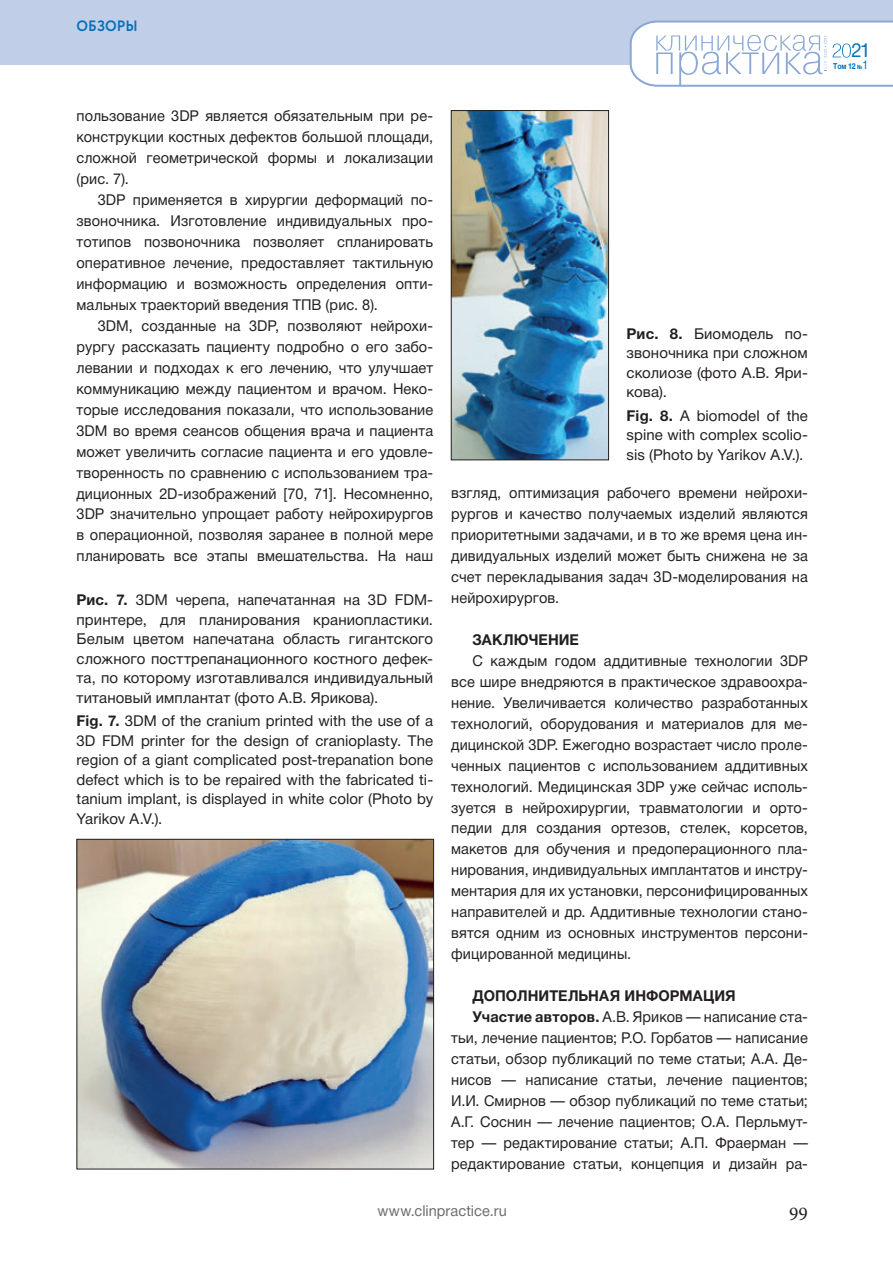
<style>
.page{position:relative;width:893px;height:1263px;background:#fff}
.page>*{position:absolute;margin:0;border:0;box-sizing:border-box;transform-origin:0 0}
.t1{font:19.5px "Minion Pro";color:#231f20}
.t2{font:19.5px "Helvetica Neue Cyr";color:#0970b9;scale:.95 1}
.t3{font:15px/21px "Helvetica Neue Cyr";letter-spacing:.005em;color:#231f20;text-align:justify}
.t4{font:700 15px "Helvetica Neue Cyr";letter-spacing:.005em;color:#231f20}
.t5{font:15px "Helvetica Neue Cyr";letter-spacing:.005em;color:#6c6d70}
.t6{font:700 15px "Circe";letter-spacing:-.005em;color:#0970b9;scale:.95 1}
.t7{font:700 8.25px "Helvetica Neue Cyr";color:#0970b9;scale:.85 1}
.s1{font-weight:700}
.s2{font-size:6px}
.s3{font-weight:400;font-size:12px}
</style>
<div class="page">
<div style="left:0;top:0;width:893px;height:65px;background:#c1cee8"></div>
<svg style="left:629px;top:20px;width:264px;height:67px"></svg>
<hr style="left:658px;top:21px;width:235px;height:2px;background:#8aa7d6">
<img style="left:79px;top:841px;width:353px;height:326px">
<div style="left:77px;top:839px;width:357px;height:330px;border:1px solid #231f20"></div>
<img style="left:453px;top:112px;width:154px;height:346px">
<div style="left:451px;top:110px;width:158px;height:350px;border:1px solid #231f20"></div>
<p class="t6" style="left:77px;top:16px;width:66px">ОБЗОРЫ</p>
<p class="t3" style="left:77px;top:107px;width:358px">пользование 3DР является обязательным при ре&shy;конструкции костных дефектов большой площади, сложной геометрической формы и локализации (рис. 7).</p>
<p class="t3" style="left:77px;top:191px;width:358px;text-indent:21px">3DР применяется в хирургии деформаций по&shy;звоночника. Изготовление индивидуальных про&shy;тотипов позвоночника позволяет спланировать оперативное лечение, предоставляет тактильную информацию и возможность определения опти&shy;мальных траекторий введения ТПВ (рис. 8).</p>
<p class="t3" style="left:77px;top:317px;width:358px;text-indent:21px">3DM, созданные на 3DР, позволяют нейрохи&shy;рургу рассказать пациенту подробно о его забо&shy;левании и подходах к его лечению, что улучшает коммуникацию между пациентом и врачом. Неко&shy;торые исследования показали, что использование 3DM во время сеансов общения врача и пациента может увеличить согласие пациента и его удовле&shy;творенность по сравнению с использованием тра&shy;диционных 2D-изображений [70, 71]. Несомненно, 3DР значительно упрощает работу нейрохирургов в операционной, позволяя заранее в полной мере планировать все этапы вмешательства. На наш</p>
<p class="t3" style="left:77px;top:591px;width:358px;line-height:19.5px"><span class="s1">Рис. 7.</span> 3DM черепа, напечатанная на 3D FDM&shy;принтере, для планирования краниопластики.<br>Белым цветом напечатана область гигантского сложного посттрепанационного костного дефек&shy;та, по которому изготавливался индивидуальный титановый имплантат (фото А.В. Ярикова).</p>
<p class="t3" style="left:77px;top:713px;width:358px;line-height:19.5px"><span class="s1">Fig. 7.</span> 3DM of the cranium printed with the use of a 3D FDM printer for the design of cranioplasty. The region of a giant complicated post-trepanation bone defect which is to be repaired with the fabricated ti&shy;tanium implant, is displayed in white color (Photo by Yarikov A.V.).</p>
<p class="t3" style="left:627px;top:325px;width:183px;line-height:19.5px"><span class="s1">Рис. 8.</span> Биомодель по&shy;звоночника при сложном сколиозе (фото А.В. Яри&shy;кова).</p>
<p class="t3" style="left:627px;top:407px;width:183px;line-height:19.5px"><span class="s1">Fig. 8.</span> A biomodel of the spine with complex scolio&shy;sis (Photo by Yarikov A.V.).</p>
<p class="t3" style="left:451px;top:483px;width:358px">взгляд, оптимизация рабочего времени нейрохи&shy;рургов и качество получаемых изделий являются приоритетными задачами, и в то же время цена ин&shy;дивидуальных изделий может быть снижена не за счет перекладывания задач 3D-моделирования на нейрохирургов.</p>
<p class="t4" style="left:472px;top:634px;width:108px">ЗАКЛЮЧЕНИЕ</p>
<p class="t3" style="left:451px;top:651px;width:358px;text-indent:21px">С каждым годом аддитивные технологии 3DР все шире внедряются в практическое здравоохра&shy;нение. Увеличивается количество разработанных технологий, оборудования и материалов для ме&shy;дицинской 3DР. Ежегодно возрастает число проле&shy;ченных пациентов с использованием аддитивных технологий. Медицинская 3DР уже сейчас исполь&shy;зуется в нейрохирургии, травматологии и орто&shy;педии для создания ортезов, стелек, корсетов, макетов для обучения и предоперационного пла&shy;нирования, индивидуальных имплантатов и инстру&shy;ментария для их установки, персонифицированных направителей и др. Аддитивные технологии стано&shy;вятся одним из основных инструментов персони&shy;фицированной медицины.</p>
<p class="t4" style="left:472px;top:990px;width:265px">ДОПОЛНИТЕЛЬНАЯ ИНФОРМАЦИЯ</p>
<p class="t3" style="left:472px;top:1008px;width:337px"><span class="s1">Участие авторов.</span> А.В. Яриков — написание ста-</p>
<p class="t3" style="left:451px;top:1029px;width:358px">тьи, лечение пациентов; Р.О. Горбатов — написание</p>
<p class="t3" style="left:451px;top:1050px;width:358px">статьи, обзор публикаций по теме статьи; А.А. Де-</p>
<p class="t3" style="left:451px;top:1071px;width:358px">нисов — написание статьи, лечение пациентов;</p>
<p class="t3" style="left:451px;top:1092px;width:358px">И.И. Смирнов — обзор публикаций по теме статьи;</p>
<p class="t3" style="left:451px;top:1113px;width:358px">А.Г. Соснин — лечение пациентов; О.А. Перльмут-</p>
<p class="t3" style="left:451px;top:1134px;width:358px">тер — редактирование статьи; А.П. Фраерман —</p>
<p class="t3" style="left:451px;top:1155px;width:358px">редактирование статьи, концепция и дизайн ра-</p>
<p class="t5" style="left:377px;top:1205px;width:131px">www.clinpractice.ru</p>
<h1 class="t1" style="left:789px;top:1206px;width:20px">99</h1>
<h1 class="t2" style="left:851px;top:43px;width:22px">21</h1>
<p class="t7" style="left:833px;top:63px;width:43px">Том 12 <span class="s2">№</span><span class="s3">1</span></p>
</div>
